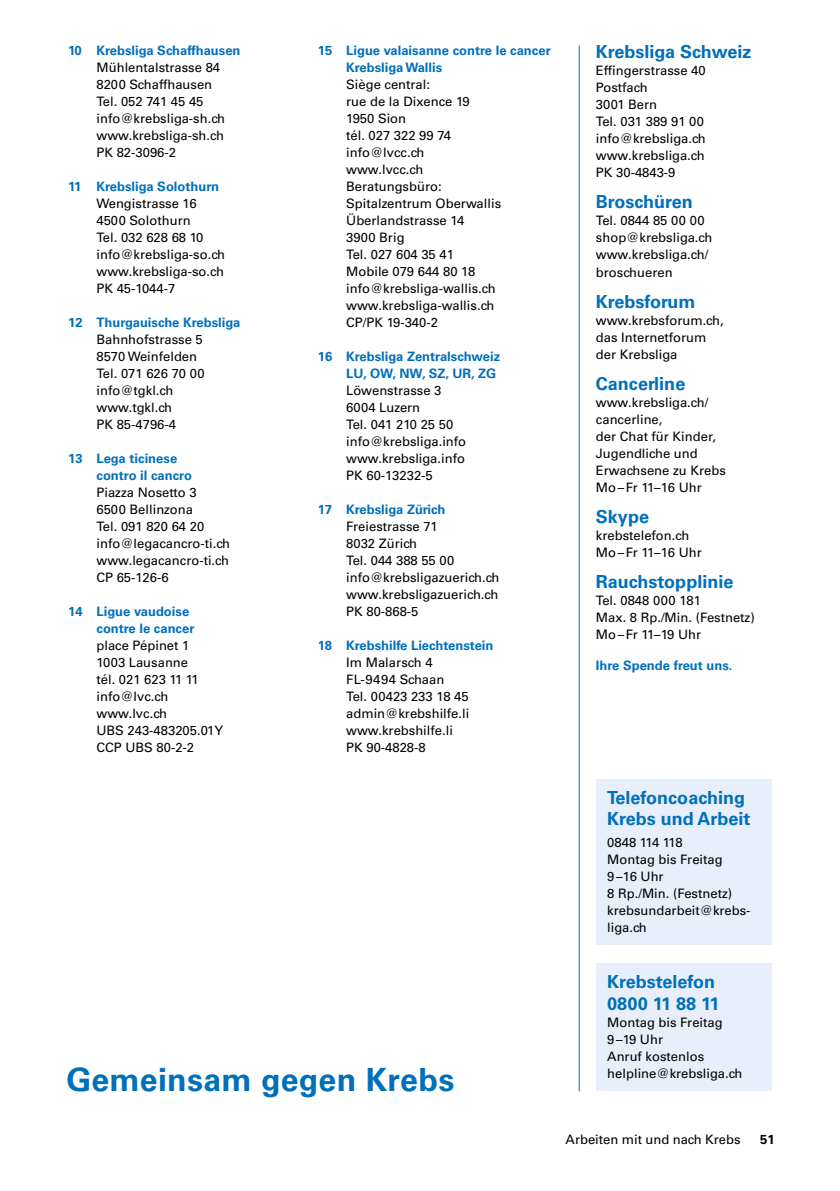
<style>
.page{position:relative;width:840px;height:1191px;background:#fff}
.page>*{position:absolute;margin:0;border:0;box-sizing:border-box;transform-origin:0 0}
.t1{font:700 32px "Univers LT Std";letter-spacing:.01em;color:#0070ba}
.t2{font:700 18px/22px "Univers LT Std";color:#0070ba}
.t3{font:13px/17px "Univers LT Std";color:#000}
.t4{font:700 13px/17px "Univers LT Std";color:#0070ba}
.t5{font:700 13px "Univers LT Std";color:#000}
</style>
<div class="page">
<hr style="left:578px;top:45px;width:1px;height:1046px;background:#0070ba">
<div style="left:595px;top:963px;width:176px;height:128px;background:#e9effa"></div>
<div style="left:595px;top:779px;width:176px;height:166px;background:#e9effa"></div>
<p class="t4" style="left:68px;top:42px;width:174px">10 Krebsliga Schaffhausen</p>
<p class="t3" style="left:96px;top:59px;width:130px">Mühlentalstrasse 84<br>8200 Schaffhausen<br>Tel. 052 741 45 45 info@krebsliga-sh.ch www.krebsliga-sh.ch<br>PK 82-3096-2</p>
<p class="t4" style="left:68px;top:178px;width:152px">11 Krebsliga Solothurn</p>
<p class="t3" style="left:96px;top:195px;width:130px">Wengistrasse 16<br>4500 Solothurn<br>Tel. 032 628 68 10 info@krebsliga-so.ch www.krebsliga-so.ch<br>PK 45-1044-7</p>
<p class="t4" style="left:68px;top:314px;width:174px">12 Thurgauische Krebsliga</p>
<p class="t3" style="left:96px;top:331px;width:110px">Bahnhofstrasse 5<br>8570 Weinfelden<br>Tel. 071 626 70 00 info@tgkl.ch www.tgkl.ch<br>PK 85-4796-4</p>
<p class="t4" style="left:96px;top:450px;width:97px;text-indent:-28px">13 Lega ticinese contro il cancro</p>
<p class="t3" style="left:96px;top:484px;width:135px">Piazza Nosetto 3<br>6500 Bellinzona<br>Tel. 091 820 64 20 info@legacancro-ti.ch www.legacancro-ti.ch<br>CP 65-126-6</p>
<p class="t4" style="left:96px;top:603px;width:99px;text-indent:-28px">14 Ligue vaudoise contre le cancer</p>
<p class="t3" style="left:96px;top:637px;width:128px">place Pépinet 1<br>1003 Lausanne<br>tél. 021 623 11 11 info@lvc.ch www.lvc.ch<br>UBS 243-483205.01Y<br>CCP UBS 80-2-2</p>
<p class="t4" style="left:346px;top:42px;width:206px;text-indent:-28px">15 Ligue valaisanne contre le cancer<br>Krebsliga Wallis</p>
<p class="t3" style="left:346px;top:76px;width:156px">Siège central:<br>rue de la Dixence 19<br>1950 Sion<br>tél. 027 322 99 74 info@lvcc.ch www.lvcc.ch<br>Beratungsbüro:<br>Spitalzentrum Oberwallis<br>Überlandstrasse 14<br>3900 Brig<br>Tel. 027 604 35 41<br>Mobile 079 644 80 18 info@krebsliga-wallis.ch www.krebsliga-wallis.ch<br>CP/PK 19-340-2</p>
<p class="t4" style="left:346px;top:348px;width:155px;text-indent:-28px">16 Krebsliga Zentralschweiz<br>LU, OW, NW, SZ, UR, ZG</p>
<p class="t3" style="left:346px;top:382px;width:121px">Löwenstrasse 3<br>6004 Luzern<br>Tel. 041 210 25 50 info@krebsliga.info www.krebsliga.info<br>PK 60-13232-5</p>
<p class="t4" style="left:317px;top:501px;width:129px">17 Krebsliga Zürich</p>
<p class="t3" style="left:346px;top:518px;width:155px">Freiestrasse 71<br>8032 Zürich<br>Tel. 044 388 55 00 info@krebsligazuerich.ch www.krebsligazuerich.ch<br>PK 80-868-5</p>
<p class="t4" style="left:317px;top:637px;width:177px">18 Krebshilfe Liechtenstein</p>
<p class="t3" style="left:346px;top:654px;width:124px">Im Malarsch 4<br>FL-9494 Schaan<br>Tel. 00423 233 18 45 admin@krebshilfe.li www.krebshilfe.li<br>PK 90-4828-8</p>
<h2 class="t2" style="left:595px;top:41px;width:157px">Krebsliga Schweiz</h2>
<p class="t3" style="left:595px;top:62px;width:111px">Effingerstrasse 40<br>Postfach<br>3001 Bern<br>Tel. 031 389 91 00 info@krebsliga.ch www.krebsliga.ch<br>PK 30-4843-9</p>
<h2 class="t2" style="left:595px;top:191px;width:98px">Broschüren</h2>
<p class="t3" style="left:595px;top:212px;width:118px">Tel. 0844 85 00 00 shop@krebsliga.ch www.krebsliga.ch/ broschueren</p>
<h2 class="t2" style="left:595px;top:290px;width:101px">Krebsforum</h2>
<p class="t3" style="left:595px;top:311px;width:129px">www.krebsforum.ch, das Internetforum der Krebsliga</p>
<h2 class="t2" style="left:595px;top:372px;width:91px">Cancerline</h2>
<p class="t3" style="left:595px;top:393px;width:131px">www.krebsliga.ch/ cancerline,<br>der Chat für Kinder,<br>Jugendliche und<br>Erwachsene zu Krebs<br>Mo–Fr 11–16 Uhr</p>
<h2 class="t2" style="left:595px;top:505px;width:55px">Skype</h2>
<p class="t3" style="left:595px;top:526px;width:107px">krebstelefon.ch<br>Mo–Fr 11–16 Uhr</p>
<h2 class="t2" style="left:595px;top:570px;width:139px">Rauchstopplinie</h2>
<p class="t3" style="left:595px;top:591px;width:160px">Tel. 0848 000 181<br>Max. 8 Rp./Min. (Festnetz)<br>Mo–Fr 11–19 Uhr</p>
<p class="t4" style="left:595px;top:656px;width:138px">Ihre Spende freut uns.</p>
<h2 class="t2" style="left:607px;top:786px;width:145px">Telefoncoaching<br>Krebs und Arbeit</h2>
<p class="t3" style="left:607px;top:834px;width:145px">0848 114 118<br>Montag bis Freitag<br>9–16 Uhr<br>8 Rp./Min. (Festnetz) krebsundarbeit@krebs&shy;liga.ch</p>
<h1 class="t1" style="left:66px;top:1061px;width:389px">Gemeinsam gegen Krebs</h1>
<h2 class="t2" style="left:607px;top:970px;width:114px">Krebstelefon<br>0800 11 88 11</h2>
<p class="t3" style="left:607px;top:1014px;width:137px">Montag bis Freitag<br>9–19 Uhr<br>Anruf kostenlos helpline@krebsliga.ch</p>
<p class="t3" style="left:565px;top:1131px;width:176px">Arbeiten mit und nach Krebs</p>
<p class="t5" style="left:759px;top:1132px;width:16px">51</p>
</div>
